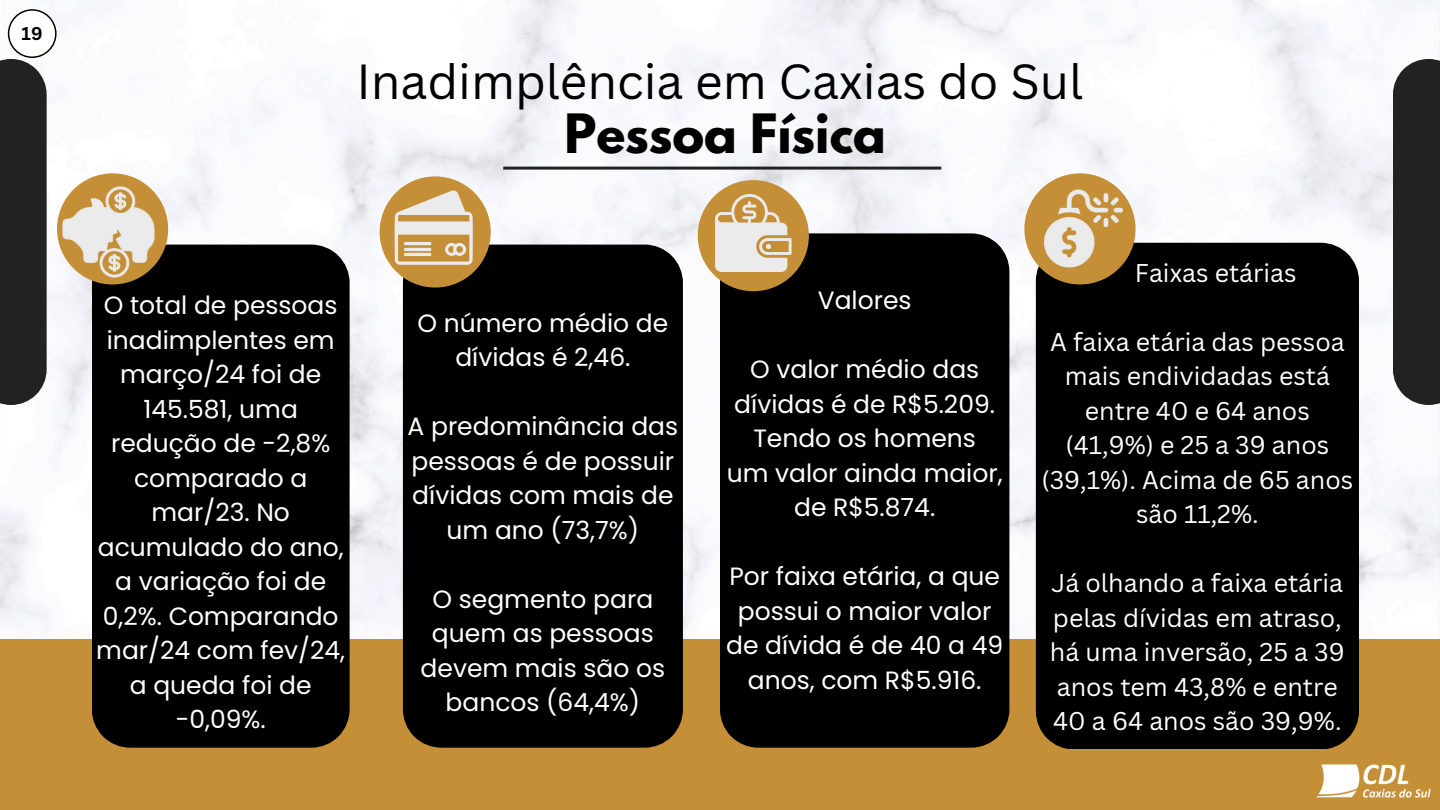
<style>
.page{position:relative;width:1440px;height:810px;background:#fff}
.page>*{position:absolute;margin:0;border:0;box-sizing:border-box;transform-origin:0 0}
.t1{font:48px "Canva Sans";color:#000}
.t2{font:700 48px "League Spartan";color:#000}
.t3{font:25px/34.5px "Poppins";color:#fff;text-align:center}
.t4{font:25px/34.5px "Canva Sans";color:#fff;text-align:center}
.t5{font:700 18px "Canva Sans";color:#000}
</style>
<div class="page">
<img style="left:0;top:0;width:1440px;height:639px">
<div style="left:0;top:639px;width:1440px;height:171px;background:#c48f37"></div>
<div style="left:0;top:59px;width:47px;height:346px;background:#222"></div>
<div style="left:1393px;top:59px;width:47px;height:346px;background:#222"></div>
<div style="left:92px;top:245px;width:258px;height:503px;background:#000"></div>
<div style="left:403px;top:245px;width:280px;height:503px;background:#000"></div>
<div style="left:1036px;top:243px;width:323px;height:506px;background:#000"></div>
<div style="left:720px;top:233px;width:289px;height:515px;background:#000"></div>
<svg style="left:8px;top:9px;width:49px;height:49px"></svg>
<hr style="left:503px;top:167px;width:438px;height:3px;background:#222">
<img style="left:1316px;top:764px;width:115px;height:34px">
<div style="left:698px;top:180px;width:111px;height:111px;background:#c48f37;border-radius:50%"></div>
<div style="left:57px;top:173px;width:111px;height:111px;background:#c48f37;border-radius:50%"></div>
<img style="left:62px;top:185px;width:94px;height:94px">
<svg style="left:715px;top:194px;width:77px;height:78px"></svg>
<div style="left:380px;top:176px;width:111px;height:112px;background:#c48f37;border-radius:50%"></div>
<div style="left:1024px;top:173px;width:112px;height:111px;background:#c48f37;border-radius:50%"></div>
<svg style="left:394px;top:190px;width:80px;height:75px"></svg>
<img style="left:1045px;top:190px;width:78px;height:78px">
<p class="t5" style="left:22px;top:21px;width:23px">19</p>
<p class="t1" style="left:356px;top:48px;width:728px">Inadimplência em Caxias do Sul</p>
<p class="t2" style="left:564px;top:110px;width:323px">Pessoa Física</p>
<p class="t3" style="left:96px;top:288px;width:250px">O total de pessoas inadimplentes em março/24 foi de<br>145.581, uma redução de -2,8% comparado a mar/23. No acumulado do ano, a variação foi de<br>0,2%. Comparando mar/24 com fev/24, a queda foi de -0,09%.</p>
<h2 class="t3" style="left:417px;top:306px;width:252px">O número médio de dívidas é 2,46.</h2>
<h1 class="t3" style="left:408px;top:409px;width:272px">A predominância das pessoas é de possuir dívidas com mais de um ano (73,7%)</h1>
<p class="t3" style="left:421px;top:582px;width:246px">O segmento para quem as pessoas devem mais são os bancos (64,4%)</p>
<p class="t3" style="left:818px;top:283px;width:95px">Valores</p>
<p class="t3" style="left:734px;top:352px;width:262px">O valor médio das dívidas é de R$5.209.<br>Tendo os homens</p>
<p class="t3" style="left:727px;top:456px;width:278px">um valor ainda maior, de R$5.874.</p>
<p class="t3" style="left:726px;top:559px;width:279px">Por faixa etária, a que possui o maior valor de dívida é de 40 a 49 anos, com R$5.916.</p>
<p class="t4" style="left:1135px;top:255px;width:163px">Faixas etárias</p>
<p class="t4" style="left:1042px;top:324px;width:313px">A faixa etária das pessoa mais endividadas está entre 40 e 64 anos (41,9%) e 25 a 39 anos (39,1%). Acima de 65 anos são 11,2%.</p>
<p class="t4" style="left:1050px;top:565px;width:296px;text-align:left">Já olhando a faixa etária pelas dívidas em atraso, há uma inversão, 25 a 39 anos tem 43,8% e entre<br>40 a 64 anos são 39,9%.</p>
</div>
